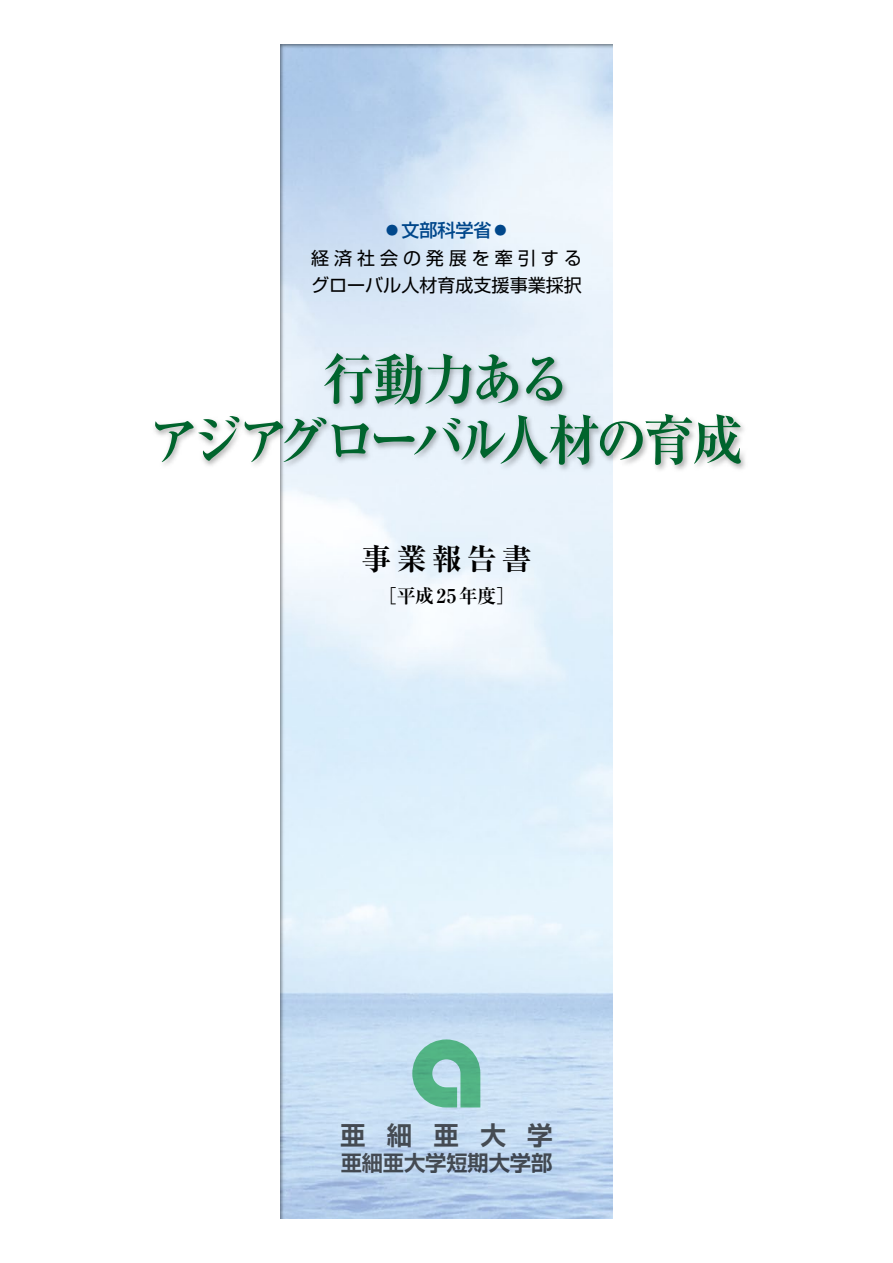
<style>
.page{position:relative;width:893px;height:1263px;background:#fff}
.page>*{position:absolute;margin:0;border:0;box-sizing:border-box;transform-origin:0 0}
.t1{font:700 54.9px/60.8px "Ryumin Pro";letter-spacing:-.09em;color:#00642d;text-align:center;scale:.95 1}
.t2{font:700 expanded 29.7px "Ryumin Pro";letter-spacing:.18em;color:#000}
.t3{font:700 25.5px "Shin Go Pro De";letter-spacing:.835em;color:#595757}
.t4{font:700 21.3px "Shin Go Pro De";letter-spacing:-.005em;color:#595757}
.t5{font:700 19.2px "Ryumin Pro";letter-spacing:.04em;color:#000}
.t6{font:18px/26.1px "Shin Go Pro";color:#000}
.t7{font:500 18px "Shin Go Pro";color:#00478b}
</style>
<div class="page">
<svg style="left:281px;top:45px;width:331px;height:1173px;background:#d5e7f6"></svg>
<img style="left:154px;top:346px;width:591px;height:140px">
<p class="t7" style="left:383px;top:216px;width:128px">●文部科学省●</p>
<p class="t6" style="left:311px;top:243px;width:272px">経済社会の発展を牽引するグローバル人材育成支援事業採択</p>
<h1 class="t1" style="left:148px;top:345px;width:629px">行動力ある<br>アジアグローバル人材の育成</h1>
<h2 class="t2" style="left:361px;top:535px;width:172px">事業報告書</h2>
<p class="t5" style="left:378px;top:581px;width:139px">［平成25年度］</p>
<h3 class="t3" style="left:340px;top:1114px;width:214px">亜細亜大学</h3>
<p class="t4" style="left:341px;top:1145px;width:213px">亜細亜大学短期大学部</p>
</div>
